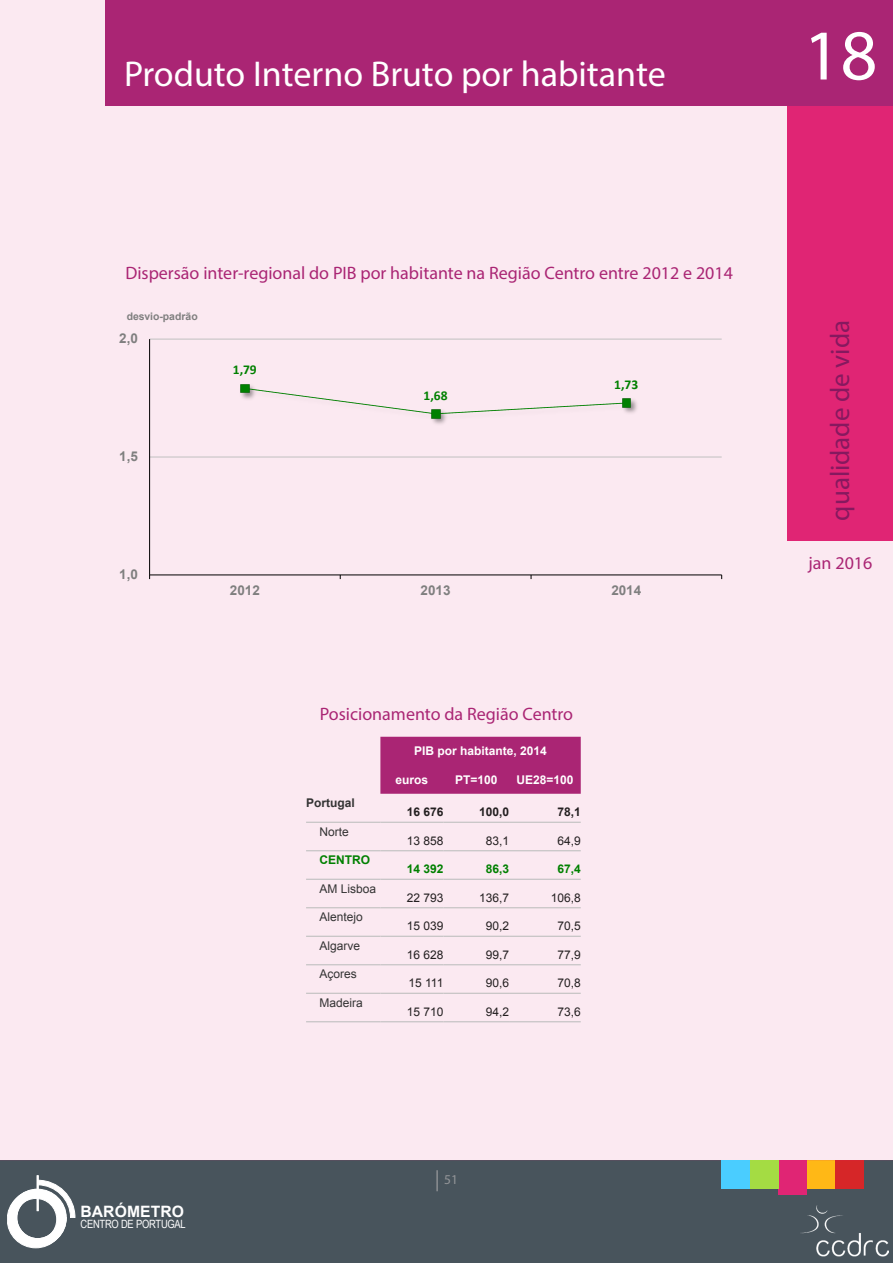
<style>
.page{position:relative;width:893px;height:1263px;background:#fff}
.page>*{position:absolute;margin:0;border:0;box-sizing:border-box;transform-origin:0 0}
.t1{font:72px "Myriad Pro";color:#fff}
.t2{font:36px "Myriad Pro";color:#fff}
.t3{font:27px "Myriad Pro";color:#86195f}
.t4{font:18px "Myriad Pro";color:#aa2574}
.t5{font:700 15.6px "Arial";letter-spacing:.005em;color:#fff}
.t6{font:700 13.5px "Arial";letter-spacing:.005em;color:#7f7f7f}
.t7{font:700 13.5px "Calibri";color:#008000}
.t8{font:13.5px "Myriad Pro";color:#939598}
.t9{font:12px "Arial";color:#231f20}
.t10{font:12px "Arial";color:#333}
.t11{font:700 12px "Arial";color:#fff}
.t12{font:700 12px "Arial";color:#008000}
.t13{font:700 12px "Arial";color:#231f20}
.t14{font:700 12px "Arial";color:#333}
.t15{font:11.4px "Arial Narrow";letter-spacing:-.025em;color:#fff}
.t16{font:700 10.5px "Arial";letter-spacing:-.005em;color:#7f7f7f}
.s1{font-size:21px}
</style>
<div class="page">
<div style="left:0;top:1160px;width:893px;height:103px;background:#48545c"></div>
<div style="left:807px;top:1160px;width:29px;height:29px;background:#ffb816"></div>
<img style="left:801px;top:1205px;width:87px;height:52px">
<svg style="left:7px;top:1179px;width:69px;height:69px"></svg>
<div style="left:37px;top:1176px;width:1px;height:34px;border:1px solid #fff"></div>
<div style="left:778px;top:1160px;width:29px;height:35px;background:#e02574"></div>
<div style="left:836px;top:1160px;width:28px;height:29px;background:#d62628"></div>
<div style="left:0;top:0;width:893px;height:1160px;background:#fbe9f1"></div>
<div style="left:750px;top:1160px;width:28px;height:29px;background:#a4dc43"></div>
<div style="left:722px;top:1160px;width:28px;height:29px;background:#4acdff"></div>
<div style="left:105px;top:0;width:788px;height:105px;background:#aa2574"></div>
<div style="left:788px;top:105px;width:105px;height:435px;background:#e02574"></div>
<div style="left:380px;top:737px;width:201px;height:57px;background:#aa2574"></div>
<hr style="left:306px;top:822px;width:74px;height:1px;background:#c0c0c0">
<hr style="left:380px;top:822px;width:63px;height:1px;background:#c0c0c0">
<hr style="left:443px;top:822px;width:66px;height:1px;background:#c0c0c0">
<hr style="left:509px;top:822px;width:72px;height:1px;background:#c0c0c0">
<hr style="left:306px;top:850px;width:74px;height:1px;background:#c0c0c0">
<hr style="left:380px;top:850px;width:63px;height:1px;background:#c0c0c0">
<hr style="left:443px;top:850px;width:66px;height:1px;background:#c0c0c0">
<hr style="left:509px;top:850px;width:72px;height:1px;background:#c0c0c0">
<hr style="left:306px;top:879px;width:74px;height:1px;background:#c0c0c0">
<hr style="left:380px;top:879px;width:63px;height:1px;background:#c0c0c0">
<hr style="left:443px;top:879px;width:66px;height:1px;background:#c0c0c0">
<hr style="left:509px;top:879px;width:72px;height:1px;background:#c0c0c0">
<hr style="left:306px;top:907px;width:74px;height:1px;background:#c0c0c0">
<hr style="left:380px;top:907px;width:63px;height:1px;background:#c0c0c0">
<hr style="left:443px;top:907px;width:66px;height:1px;background:#c0c0c0">
<hr style="left:509px;top:907px;width:72px;height:1px;background:#c0c0c0">
<hr style="left:306px;top:936px;width:74px;height:1px;background:#c0c0c0">
<hr style="left:380px;top:936px;width:63px;height:1px;background:#c0c0c0">
<hr style="left:443px;top:936px;width:66px;height:1px;background:#c0c0c0">
<hr style="left:509px;top:936px;width:72px;height:1px;background:#c0c0c0">
<hr style="left:306px;top:964px;width:74px;height:1px;background:#c0c0c0">
<hr style="left:380px;top:964px;width:63px;height:1px;background:#c0c0c0">
<hr style="left:443px;top:964px;width:66px;height:1px;background:#c0c0c0">
<hr style="left:509px;top:964px;width:72px;height:1px;background:#c0c0c0">
<hr style="left:306px;top:993px;width:74px;height:1px;background:#c0c0c0">
<hr style="left:380px;top:993px;width:63px;height:1px;background:#c0c0c0">
<hr style="left:443px;top:993px;width:66px;height:1px;background:#c0c0c0">
<hr style="left:509px;top:993px;width:72px;height:1px;background:#c0c0c0">
<hr style="left:306px;top:1021px;width:74px;height:1px;background:#c0c0c0">
<hr style="left:380px;top:1021px;width:63px;height:1px;background:#c0c0c0">
<hr style="left:443px;top:1021px;width:66px;height:1px;background:#c0c0c0">
<hr style="left:509px;top:1021px;width:72px;height:1px;background:#c0c0c0">
<hr style="left:150px;top:457px;width:572px;height:1px;background:#c0c0c0">
<hr style="left:150px;top:339px;width:572px;height:1px;background:#c0c0c0">
<hr style="left:149px;top:339px;width:1px;height:236px;background:#000">
<hr style="left:150px;top:575px;width:572px;height:1px;background:#000">
<img style="left:431px;top:418px;width:15px;height:6px">
<img style="left:631px;top:399px;width:6px;height:14px">
<svg style="left:241px;top:384px;width:390px;height:34px"></svg>
<h2 class="t2" style="left:124px;top:52px;width:543px">Produto Interno Bruto por habitante</h2>
<p class="t4" style="left:125px;top:262px;width:609px">Dispersão inter-regional do PIB por habitante na Região Centro entre 2012 e 2014</p>
<p class="t16" style="left:127px;top:309px;width:73px">desvio-padrão</p>
<p class="t6" style="left:119px;top:330px;width:20px">2,0</p>
<p class="t6" style="left:119px;top:448px;width:20px">1,5</p>
<p class="t6" style="left:119px;top:565px;width:20px">1,0</p>
<p class="t7" style="left:233px;top:361px;width:25px">1,79</p>
<p class="t7" style="left:424px;top:386px;width:25px">1,68</p>
<p class="t7" style="left:614px;top:376px;width:25px">1,73</p>
<p class="t6" style="left:230px;top:582px;width:32px">2012</p>
<p class="t6" style="left:421px;top:582px;width:32px">2013</p>
<p class="t6" style="left:611px;top:582px;width:32px">2014</p>
<p class="t4" style="left:320px;top:702px;width:255px">Posicionamento da Região Centro</p>
<p class="t11" style="left:414px;top:743px;width:134px">PIB por habitante, 2014</p>
<p class="t11" style="left:396px;top:772px;width:34px">euros</p>
<p class="t11" style="left:455px;top:772px;width:44px">PT=100</p>
<p class="t11" style="left:516px;top:772px;width:59px">UE28=100</p>
<p class="t14" style="left:306px;top:795px;width:50px">Portugal</p>
<p class="t13" style="left:407px;top:804px;width:38px">16 676</p>
<p class="t13" style="left:479px;top:804px;width:32px">100,0</p>
<p class="t13" style="left:557px;top:804px;width:25px">78,1</p>
<p class="t10" style="left:320px;top:823px;width:31px">Norte</p>
<p class="t9" style="left:407px;top:833px;width:38px">13 858</p>
<p class="t9" style="left:486px;top:833px;width:25px">83,1</p>
<p class="t9" style="left:557px;top:833px;width:25px">64,9</p>
<p class="t12" style="left:320px;top:852px;width:52px">CENTRO</p>
<p class="t12" style="left:407px;top:861px;width:38px">14 392</p>
<p class="t12" style="left:486px;top:861px;width:25px">86,3</p>
<p class="t12" style="left:557px;top:861px;width:25px">67,4</p>
<p class="t10" style="left:320px;top:880px;width:58px">AM Lisboa</p>
<p class="t9" style="left:407px;top:890px;width:38px">22 793</p>
<p class="t9" style="left:479px;top:890px;width:32px">136,7</p>
<p class="t9" style="left:551px;top:890px;width:32px">106,8</p>
<p class="t10" style="left:320px;top:909px;width:45px">Alentejo</p>
<p class="t9" style="left:407px;top:918px;width:38px">15 039</p>
<p class="t9" style="left:486px;top:918px;width:25px">90,2</p>
<p class="t9" style="left:557px;top:918px;width:25px">70,5</p>
<p class="t10" style="left:320px;top:937px;width:42px">Algarve</p>
<p class="t9" style="left:407px;top:947px;width:38px">16 628</p>
<p class="t9" style="left:486px;top:947px;width:25px">99,7</p>
<p class="t9" style="left:557px;top:947px;width:25px">77,9</p>
<p class="t10" style="left:320px;top:966px;width:39px">Açores</p>
<p class="t9" style="left:408px;top:975px;width:36px">15 111</p>
<p class="t9" style="left:486px;top:975px;width:25px">90,6</p>
<p class="t9" style="left:557px;top:975px;width:25px">70,8</p>
<p class="t10" style="left:320px;top:994px;width:45px">Madeira</p>
<p class="t9" style="left:407px;top:1004px;width:38px">15 710</p>
<p class="t9" style="left:486px;top:1004px;width:25px">94,2</p>
<p class="t9" style="left:557px;top:1004px;width:25px">73,6</p>
<p class="t5" style="left:81px;top:1201px;width:105px">BARÓMETRO</p>
<p class="t15" style="left:81px;top:1215px;width:107px">CENTRO DE PORTUGAL</p>
<p class="t8" style="left:435px;top:1171px;width:25px"><span class="s1">|</span> 51</p>
<h1 class="t1" style="left:803px;top:11px;width:75px">18</h1>
<h3 class="t3" style="left:823px;top:521px;width:202px;rotate:-90deg">qualidade de vida</h3>
<p class="t4" style="left:809px;top:551px;width:65px">jan 2016</p>
</div>
